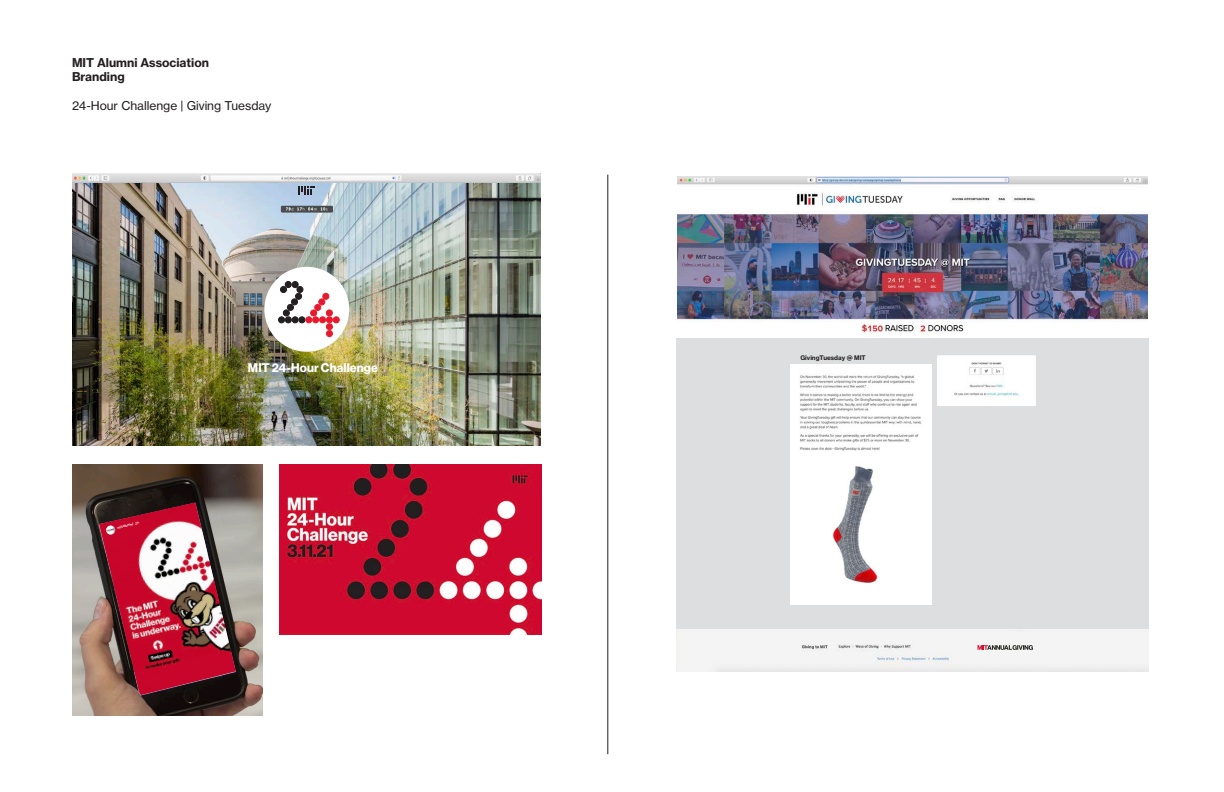
<style>
.page{position:relative;width:1224px;height:792px;background:#fff}
.page>*{position:absolute;margin:0;border:0;box-sizing:border-box;transform-origin:0 0}
.t1{font:12.3px "N Haas Grotesk DS Pro 75 Bd";letter-spacing:.01em;color:#fff}
.t2{font:12px "N Haas Grotesk TX Pro 55 Rg";color:#231f20}
.t3{font:12px "N Haas Grotesk TX Pro 75 Bd";color:#231f20}
.t4{font:6.3px "N Haas Grotesk TX Pro 75 Bd";color:#231f20}
.t5{font:3.5px "N Haas Grotesk TX Pro 65 Md";color:#fff}
.s1{font-family:"N Haas Grotesk TX Pro 55 Rg"}
</style>
<div class="page">
<div style="left:676px;top:338px;width:473px;height:292px;background:#dddee0"></div>
<div style="left:790px;top:364px;width:141px;height:241px;background:#fff"></div>
<img style="left:72px;top:174px;width:468px;height:272px">
<div style="left:264px;top:267px;width:85px;height:85px;background:#fff;border-radius:50%"></div>
<div style="left:278px;top:317px;width:7px;height:6px;border:1px solid #231f20;border-radius:50%"></div>
<div style="left:292px;top:281px;width:6px;height:7px;border:1px solid #231f20;border-radius:50%"></div>
<div style="left:285px;top:281px;width:6px;height:7px;border:1px solid #231f20;border-radius:50%"></div>
<svg style="left:279px;top:282px;width:60px;height:55px"></svg>
<svg style="left:298px;top:186px;width:17px;height:9px"></svg>
<img style="left:281px;top:206px;width:52px;height:7px">
<img style="left:279px;top:464px;width:262px;height:170px">
<img style="left:72px;top:464px;width:190px;height:251px">
<img style="left:99px;top:502px;width:137px;height:193px">
<svg style="left:106px;top:526px;width:9px;height:9px"></svg>
<img style="left:677px;top:176px;width:470px;height:161px">
<img style="left:937px;top:355px;width:99px;height:50px">
<img style="left:676px;top:630px;width:473px;height:42px">
<img style="left:800px;top:375px;width:122px;height:76px">
<img style="left:832px;top:466px;width:46px;height:117px">
<hr style="left:608px;top:175px;width:1px;height:579px;background:#231f20">
<svg style="left:978px;top:645px;width:55px;height:5px"></svg>
<p class="t3" style="left:72px;top:55px;width:138px">MIT Alumni Association</p>
<p class="t3" style="left:72px;top:69px;width:54px">Branding</p>
<p class="t2" style="left:72px;top:98px;width:201px">24-Hour Challenge | Giving Tuesday</p>
<p class="t5" style="left:117px;top:525px;width:24px;rotate:-13deg">mitalumni <span class="s1">2h</span></p>
<p class="t1" style="left:248px;top:360px;width:132px">MIT 24-Hour Challenge</p>
<p class="t4" style="left:800px;top:353px;width:67px">GivingTuesday @ MIT</p>
</div>
